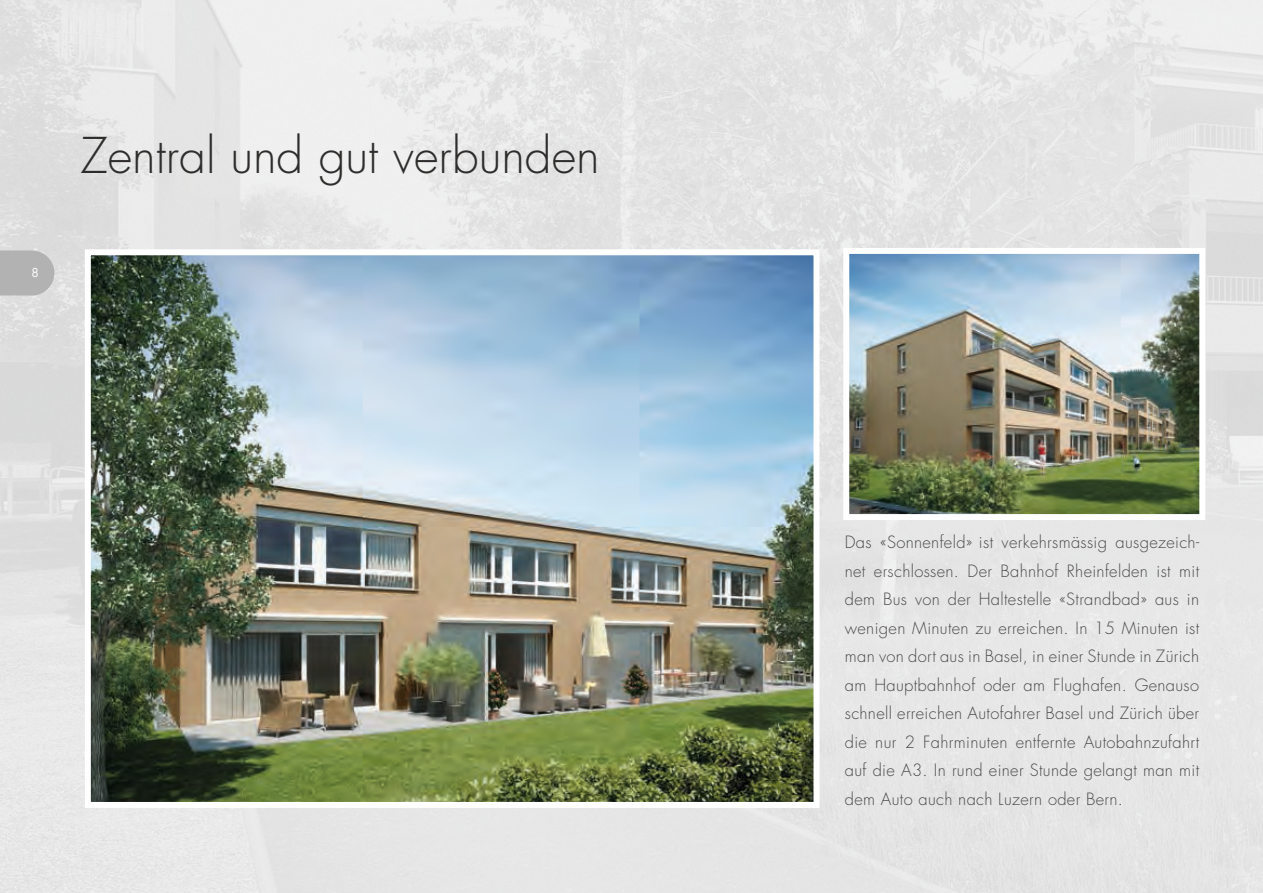
<style>
.page{position:relative;width:1263px;height:893px;background:#fff}
.page>*{position:absolute;margin:0;border:0;box-sizing:border-box;transform-origin:0 0}
.t1{font:300 48px "Futura Std";color:#2e2d2c}
.t2{font:300 16.5px/28.5px "Futura Std";letter-spacing:.02em;color:#4b4b4a;text-align:justify}
.t3{font:12px "Futura Std";color:#fff}
</style>
<div class="page">
<img style="left:0;top:0;width:1263px;height:893px">
<img style="left:92px;top:256px;width:720px;height:545px">
<div style="left:85px;top:249px;width:734px;height:559px;border:6px solid #fff"></div>
<img style="left:850px;top:255px;width:348px;height:258px">
<div style="left:843px;top:248px;width:362px;height:272px;border:6px solid #fff"></div>
<svg style="left:0;top:250px;width:54px;height:46px"></svg>
<p class="t3" style="left:32px;top:265px;width:9px">8</p>
<h1 class="t1" style="left:80px;top:126px;width:521px">Zentral und gut verbunden</h1>
<p class="t2" style="left:845px;top:528px;width:356px">Das «Sonnenfeld» ist verkehrsmässig ausgezeich&shy;net erschlossen. Der Bahnhof Rheinfelden ist mit dem Bus von der Haltestelle «Strandbad» aus in wenigen Minuten zu erreichen. In 15 Minuten ist man von dort aus in Basel, in einer Stunde in Zürich am Hauptbahnhof oder am Flughafen. Genauso schnell erreichen Autofahrer Basel und Zürich über die nur 2 Fahrminuten entfernte Autobahnzufahrt auf die A3. In rund einer Stunde gelangt man mit dem Auto auch nach Luzern oder Bern.</p>
</div>
